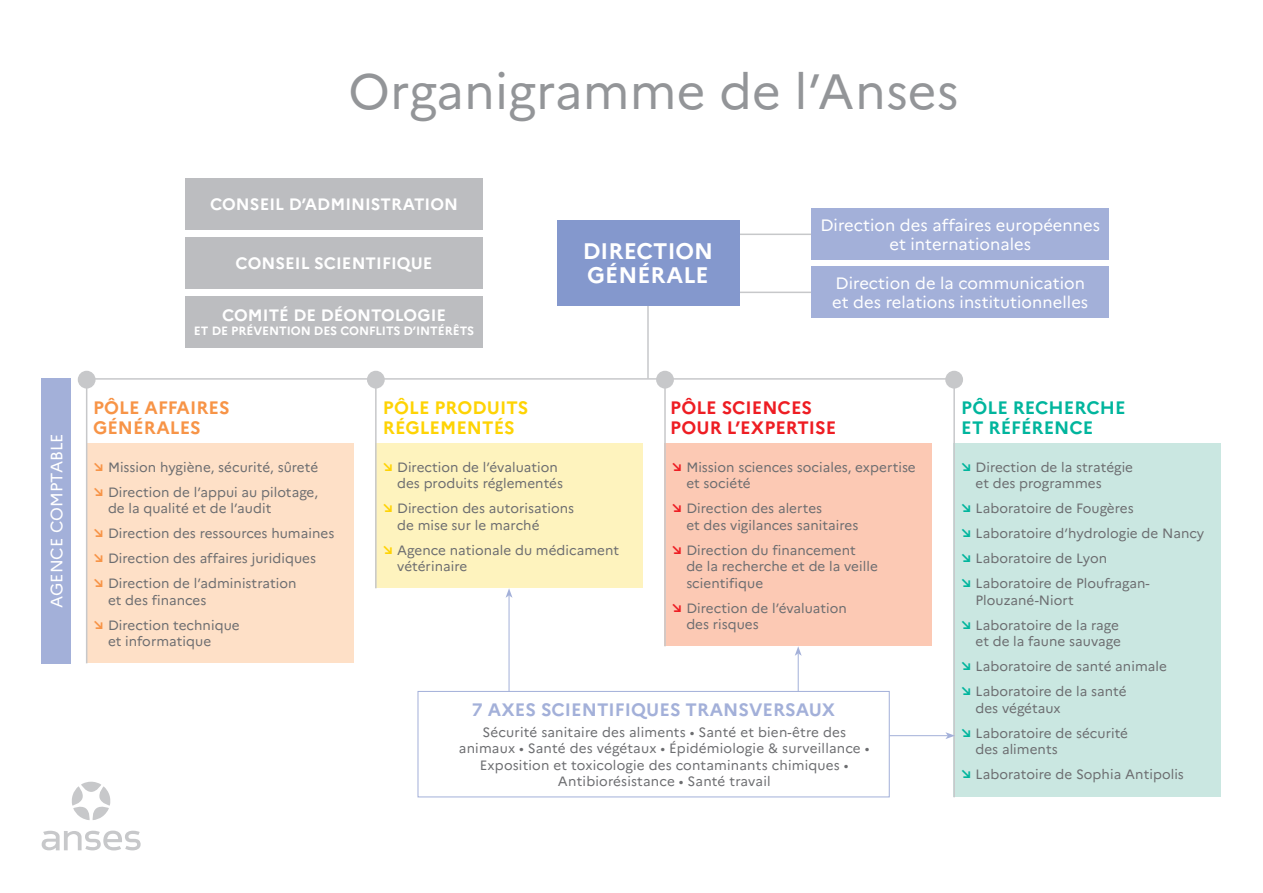
<style>
.page{position:relative;width:1263px;height:893px;background:#fff}
.page>*{position:absolute;margin:0;border:0;box-sizing:border-box;transform-origin:0 0}
.SOMMAIRE_PARTIE{font:49.5px "Marianne";letter-spacing:.005em;color:#939598}
.SOMMAIRE_PARTIE-2{font:700 22.5px/24px "Marianne";letter-spacing:.005em;color:#fff}
.SOMMAIRE_PARTIE-3{font:700 18px "Marianne";letter-spacing:.005em;color:#a3b0d9}
.SOMMAIRE_PARTIE-4{font:700 18px "Marianne";letter-spacing:.005em;color:#ee1d23}
.SOMMAIRE_PARTIE-5{font:700 18px "Marianne";letter-spacing:.005em;color:#00b59d}
.SOMMAIRE_PARTIE-6{font:700 18px "Marianne";letter-spacing:.005em;color:#fed304}
.SOMMAIRE_PARTIE-7{font:700 18px "Marianne";letter-spacing:.005em;color:#f79447}
.TEXTE_ORGANIGRAMME{font:16.5px/18.8px "Marianne";letter-spacing:.005em;color:#fff}
.TEXTE_ORGANIGRAMME-2{font:700 16.5px "Marianne";letter-spacing:.005em;color:#fff}
.TEXTE_ORGANIGRAMME-3{font:13.5px/16.5px "Marianne";letter-spacing:.005em;color:#6c6d70}
.TEXTE_ORGANIGRAMME-4{font:700 12px "Marianne";letter-spacing:-.005em;color:#fff}
.s1{font-weight:700;font-size:15px;color:#f79447}
.s2{font-weight:700;font-size:15px;color:#fed304}
.s3{font-weight:700;font-size:15px;color:#ee1d23}
.s4{font-weight:700;font-size:15px;color:#00b59d}
</style>
<div class="page">
<hr style="left:731px;top:234px;width:84px;height:1px;background:#c7c8ca">
<hr style="left:731px;top:292px;width:84px;height:1px;background:#c7c8ca">
<div style="left:811px;top:267px;width:298px;height:51px;background:#a3b0d9"></div>
<div style="left:811px;top:209px;width:298px;height:51px;background:#a3b0d9"></div>
<hr style="left:647px;top:229px;width:2px;height:150px;background:#c7c8ca">
<hr style="left:86px;top:378px;width:867px;height:2px;background:#c7c8ca">
<div style="left:557px;top:220px;width:182px;height:86px;background:#8498cd"></div>
<svg style="left:72px;top:782px;width:39px;height:38px"></svg>
<svg style="left:42px;top:831px;width:99px;height:19px"></svg>
<div style="left:42px;top:378px;width:29px;height:285px;background:#a3b0d9"></div>
<div style="left:86px;top:443px;width:268px;height:220px;background:#fee0c7"></div>
<hr style="left:86px;top:379px;width:1px;height:284px;background:#c7c8ca">
<div style="left:78px;top:371px;width:18px;height:18px;background:#c7c8ca;border-radius:50%"></div>
<div style="left:375px;top:443px;width:268px;height:145px;background:#fef3be"></div>
<hr style="left:375px;top:379px;width:2px;height:209px;background:#c7c8ca">
<div style="left:367px;top:371px;width:18px;height:18px;background:#c7c8ca;border-radius:50%"></div>
<div style="left:664px;top:443px;width:268px;height:203px;background:#fcc9b4"></div>
<hr style="left:664px;top:379px;width:2px;height:267px;background:#c7c8ca">
<div style="left:656px;top:371px;width:18px;height:18px;background:#c7c8ca;border-radius:50%"></div>
<div style="left:953px;top:443px;width:268px;height:354px;background:#cae7e1"></div>
<hr style="left:953px;top:378px;width:2px;height:419px;background:#c7c8ca">
<div style="left:945px;top:371px;width:18px;height:18px;background:#c7c8ca;border-radius:50%"></div>
<div style="left:185px;top:179px;width:298px;height:51px;background:#bcbdc0"></div>
<div style="left:185px;top:237px;width:298px;height:51px;background:#bcbdc0"></div>
<div style="left:185px;top:296px;width:298px;height:51px;background:#bcbdc0"></div>
<div style="left:418px;top:691px;width:472px;height:106px;border:1px solid #a3b0d9"></div>
<hr style="left:890px;top:735px;width:58px;height:1px;background:#a3b0d9">
<svg style="left:945px;top:732px;width:10px;height:7px"></svg>
<hr style="left:798px;top:653px;width:1px;height:39px;background:#a3b0d9">
<svg style="left:795px;top:646px;width:7px;height:10px"></svg>
<hr style="left:509px;top:595px;width:1px;height:97px;background:#a3b0d9">
<svg style="left:506px;top:588px;width:6px;height:10px"></svg>
<p class="TEXTE_ORGANIGRAMME" style="left:47px;top:608px;width:176px;rotate:-90deg">AGENCE COMPTABLE</p>
<p class="SOMMAIRE_PARTIE" style="left:349px;top:62px;width:611px">Organigramme de l’Anses</p>
<p class="TEXTE_ORGANIGRAMME-2" style="left:210px;top:194px;width:249px">CONSEIL D’ADMINISTRATION</p>
<p class="TEXTE_ORGANIGRAMME-2" style="left:236px;top:253px;width:198px">CONSEIL SCIENTIFIQUE</p>
<p class="TEXTE_ORGANIGRAMME-2" style="left:222px;top:305px;width:226px">COMITÉ DE DÉONTOLOGIE</p>
<p class="TEXTE_ORGANIGRAMME-4" style="left:194px;top:323px;width:282px">ET DE PRÉVENTION DES CONFLITS D’INTÉRÊTS</p>
<p class="SOMMAIRE_PARTIE-7" style="left:93px;top:397px;width:138px">PÔLE AFFAIRES</p>
<p class="SOMMAIRE_PARTIE-7" style="left:93px;top:417px;width:109px">GÉNÉRALES</p>
<p class="SOMMAIRE_PARTIE-6" style="left:383px;top:397px;width:147px">PÔLE PRODUITS</p>
<p class="SOMMAIRE_PARTIE-6" style="left:383px;top:417px;width:133px">RÉGLEMENTÉS</p>
<p class="SOMMAIRE_PARTIE-2" style="left:583px;top:239px;width:132px">DIRECTION<br>GÉNÉRALE</p>
<p class="TEXTE_ORGANIGRAMME" style="left:820px;top:216px;width:281px;text-align:center">Direction des affaires européennes et internationales</p>
<p class="TEXTE_ORGANIGRAMME" style="left:832px;top:274px;width:257px">Direction de la communication et des relations institutionnelles</p>
<p class="SOMMAIRE_PARTIE-4" style="left:670px;top:397px;width:144px">PÔLE SCIENCES</p>
<p class="SOMMAIRE_PARTIE-4" style="left:670px;top:417px;width:168px">POUR L’EXPERTISE</p>
<p class="SOMMAIRE_PARTIE-5" style="left:961px;top:397px;width:166px">PÔLE RECHERCHE</p>
<p class="SOMMAIRE_PARTIE-5" style="left:961px;top:417px;width:134px">ET RÉFÉRENCE</p>
<p class="TEXTE_ORGANIGRAMME-3" style="left:92px;top:459px;width:227px"><span class="s1">↘</span> Mission hygiène, sécurité, sûreté</p>
<p class="TEXTE_ORGANIGRAMME-3" style="left:108px;top:484px;width:212px;text-indent:-16px"><span class="s1">↘</span> Direction de l’appui au pilotage, de la qualité et de l’audit</p>
<p class="TEXTE_ORGANIGRAMME-3" style="left:92px;top:525px;width:243px"><span class="s1">↘</span> Direction des ressources humaines</p>
<p class="TEXTE_ORGANIGRAMME-3" style="left:92px;top:550px;width:225px"><span class="s1">↘</span> Direction des affaires juridiques</p>
<p class="TEXTE_ORGANIGRAMME-3" style="left:108px;top:575px;width:190px;text-indent:-16px"><span class="s1">↘</span> Direction de l’administration et des finances</p>
<p class="TEXTE_ORGANIGRAMME-3" style="left:108px;top:617px;width:133px;text-indent:-16px"><span class="s1">↘</span> Direction technique et informatique</p>
<p class="TEXTE_ORGANIGRAMME-3" style="left:397px;top:459px;width:167px;text-indent:-16px"><span class="s2">↘</span> Direction de l’évaluation des produits réglementés</p>
<p class="TEXTE_ORGANIGRAMME-3" style="left:397px;top:500px;width:178px;text-indent:-16px"><span class="s2">↘</span> Direction des autorisations de mise sur le marché</p>
<p class="TEXTE_ORGANIGRAMME-3" style="left:397px;top:542px;width:223px;text-indent:-16px"><span class="s2">↘</span> Agence nationale du médicament vétérinaire</p>
<p class="TEXTE_ORGANIGRAMME-3" style="left:686px;top:459px;width:231px;text-indent:-16px"><span class="s3">↘</span> Mission sciences sociales, expertise et société</p>
<p class="TEXTE_ORGANIGRAMME-3" style="left:686px;top:500px;width:173px;text-indent:-16px"><span class="s3">↘</span> Direction des alertes<br>et des vigilances sanitaires</p>
<p class="TEXTE_ORGANIGRAMME-3" style="left:686px;top:542px;width:193px;text-indent:-16px"><span class="s3">↘</span> Direction du financement<br>de la recherche et de la veille scientifique</p>
<p class="TEXTE_ORGANIGRAMME-3" style="left:686px;top:600px;width:162px;text-indent:-16px"><span class="s3">↘</span> Direction de l’évaluation des risques</p>
<p class="SOMMAIRE_PARTIE-3" style="left:472px;top:698px;width:365px">7 AXES SCIENTIFIQUES TRANSVERSAUX</p>
<p class="TEXTE_ORGANIGRAMME-3" style="left:459px;top:723px;width:412px;text-align:center">Sécurité sanitaire des aliments • Santé et bien-être des animaux • Santé des végétaux • Épidémiologie &amp; surveillance • Exposition et toxicologie des contaminants chimiques • Antibiorésistance • Santé travail</p>
<p class="TEXTE_ORGANIGRAMME-3" style="left:975px;top:459px;width:159px;text-indent:-16px"><span class="s4">↘</span> Direction de la stratégie et des programmes</p>
<p class="TEXTE_ORGANIGRAMME-3" style="left:960px;top:500px;width:175px"><span class="s4">↘</span> Laboratoire de Fougères</p>
<p class="TEXTE_ORGANIGRAMME-3" style="left:960px;top:525px;width:246px"><span class="s4">↘</span> Laboratoire d’hydrologie de Nancy</p>
<p class="TEXTE_ORGANIGRAMME-3" style="left:960px;top:550px;width:149px"><span class="s4">↘</span> Laboratoire de Lyon</p>
<p class="TEXTE_ORGANIGRAMME-3" style="left:975px;top:575px;width:176px;text-indent:-16px"><span class="s4">↘</span> Laboratoire de Ploufragan-<br>Plouzané-Niort</p>
<p class="TEXTE_ORGANIGRAMME-3" style="left:960px;top:617px;width:163px;text-align:right"><span class="s4">↘</span> Laboratoire de la rage et de la faune sauvage</p>
<p class="TEXTE_ORGANIGRAMME-3" style="left:960px;top:658px;width:209px"><span class="s4">↘</span> Laboratoire de santé animale</p>
<p class="TEXTE_ORGANIGRAMME-3" style="left:975px;top:683px;width:153px;text-indent:-16px"><span class="s4">↘</span> Laboratoire de la santé des végétaux</p>
<p class="TEXTE_ORGANIGRAMME-3" style="left:975px;top:725px;width:154px;text-indent:-16px"><span class="s4">↘</span> Laboratoire de sécurité des aliments</p>
<p class="TEXTE_ORGANIGRAMME-3" style="left:960px;top:766px;width:226px"><span class="s4">↘</span> Laboratoire de Sophia Antipolis</p>
</div>
